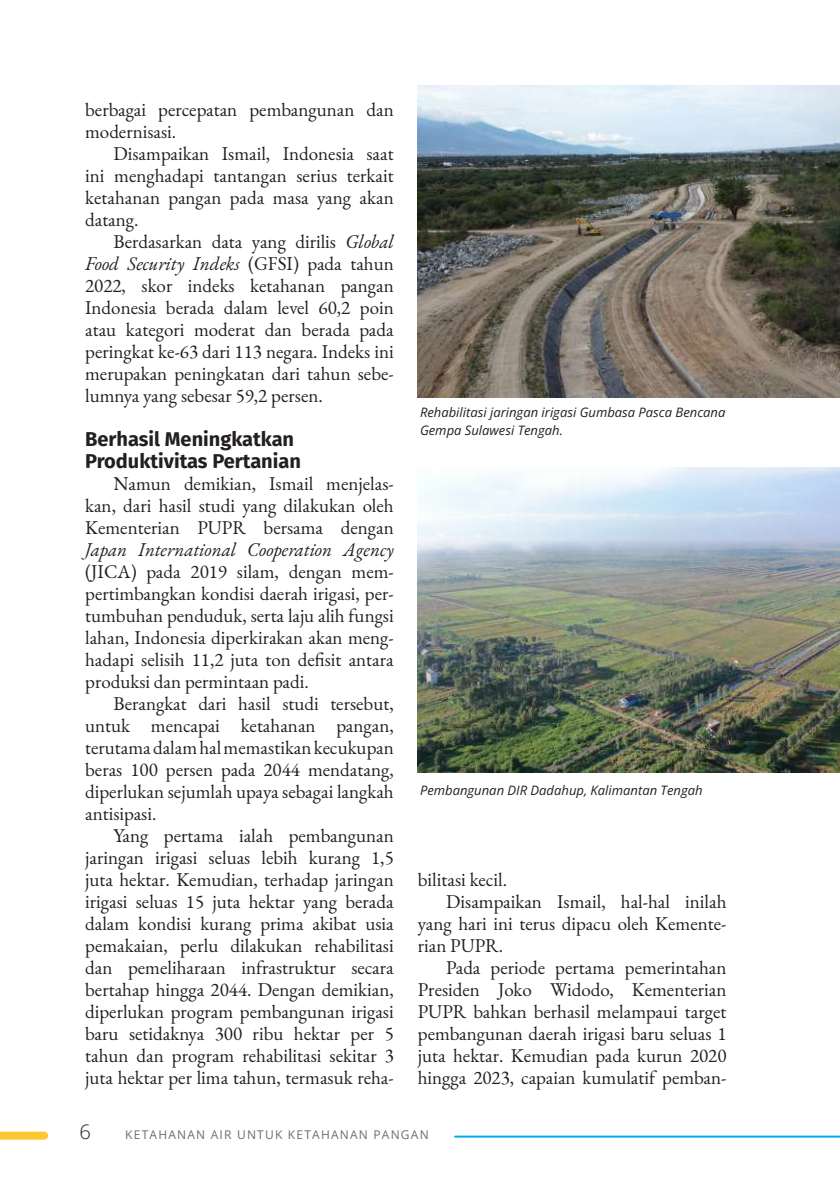
<style>
.page{position:relative;width:840px;height:1191px;background:#fff}
.page>*{position:absolute;margin:0;border:0;box-sizing:border-box;transform-origin:0 0}
.t1{font:700 20px/22px "Fira Sans";color:#231f20}
.t2{font:300 20px "Open Sans";color:#231f20}
.t3{font:19px/22px "EB Garamond";color:#231f20;text-align:justify}
.t4{font:italic 19px "EB Garamond";color:#231f20}
.t5{font:italic 13px/18px "Open Sans";color:#231f20}
.t6{font:12px "Open Sans";letter-spacing:.1em;color:#6c6d70}
.s1{font-style:italic}
</style>
<div class="page">
<div style="left:0;top:1131px;width:44px;height:8px;background:#fec830"></div>
<hr style="left:455px;top:1135px;width:384px;height:2px;background:#00aeef">
<img style="left:417px;top:85px;width:422px;height:312px">
<img style="left:417px;top:468px;width:422px;height:304px">
<p class="t3" style="left:85px;top:99px;width:310px">berbagai percepatan pembangunan dan modernisasi.</p>
<p class="t3" style="left:85px;top:143px;width:310px;text-indent:28px">Disampaikan Ismail, Indonesia saat ini menghadapi tantangan serius terkait ketahanan pangan pada masa yang akan datang.</p>
<p class="t3" style="left:85px;top:231px;width:310px;text-indent:28px">Berdasarkan data yang dirilis <span class="s1">Global Food Security Indeks</span> (GFSI) pada tahun 2022, skor indeks ketahanan pangan Indonesia berada dalam level 60,2 poin atau kategori moderat dan berada pada peringkat ke-63 dari 113 negara. Indeks ini merupakan peningkatan dari tahun sebe&shy;lumnya yang sebesar 59,2 persen.</p>
<p class="t1" style="left:85px;top:427px;width:217px">Berhasil Meningkatkan<br>Produktivitas Pertanian</p>
<p class="t3" style="left:85px;top:473px;width:310px;text-indent:28px">Namun demikian, Ismail menjelas&shy;kan, dari hasil studi yang dilakukan oleh Kementerian PUPR bersama dengan</p>
<p class="t4" style="left:85px;top:537px;width:310px">Japan International Cooperation Agency</p>
<p class="t3" style="left:85px;top:561px;width:310px">(JICA) pada 2019 silam, dengan mem&shy;pertimbangkan kondisi daerah irigasi, per&shy;tumbuhan penduduk, serta laju alih fungsi lahan, Indonesia diperkirakan akan meng&shy;hadapi selisih 11,2 juta ton defisit antara produksi dan permintaan padi.</p>
<p class="t3" style="left:85px;top:693px;width:310px;text-indent:28px">Berangkat dari hasil studi tersebut, untuk mencapai ketahanan pangan, terutama dalam hal memastikan kecukupan beras 100 persen pada 2044 mendatang, diperlukan sejumlah upaya sebagai langkah antisipasi.</p>
<p class="t3" style="left:85px;top:825px;width:310px;text-indent:28px">Yang pertama ialah pembangunan jaringan irigasi seluas lebih kurang 1,5 juta hektar. Kemudian, terhadap jaringan irigasi seluas 15 juta hektar yang berada dalam kondisi kurang prima akibat usia pemakaian, perlu dilakukan rehabilitasi dan pemeliharaan infrastruktur secara bertahap hingga 2044. Dengan demikian, diperlukan program pembangunan irigasi baru setidaknya 300 ribu hektar per 5 tahun dan program rehabilitasi sekitar 3 juta hektar per lima tahun, termasuk reha-</p>
<p class="t5" style="left:420px;top:402px;width:307px">Rehabilitasi jaringan irigasi Gumbasa Pasca Bencana<br>Gempa Sulawesi Tengah.</p>
<p class="t5" style="left:420px;top:781px;width:284px">Pembangunan DIR Dadahup, Kalimantan Tengah</p>
<p class="t3" style="left:417px;top:869px;width:91px">bilitasi kecil.</p>
<p class="t3" style="left:446px;top:891px;width:281px">Disampaikan Ismail, hal-hal inilah</p>
<p class="t3" style="left:417px;top:913px;width:310px">yang hari ini terus dipacu oleh Kemente-</p>
<p class="t3" style="left:417px;top:935px;width:87px">rian PUPR.</p>
<p class="t3" style="left:446px;top:957px;width:281px">Pada periode pertama pemerintahan</p>
<p class="t3" style="left:417px;top:979px;width:310px">Presiden Joko Widodo, Kementerian</p>
<p class="t3" style="left:417px;top:1001px;width:310px">PUPR bahkan berhasil melampaui target</p>
<p class="t3" style="left:417px;top:1023px;width:310px">pembangunan daerah irigasi baru seluas 1</p>
<p class="t3" style="left:417px;top:1045px;width:310px">juta hektar. Kemudian pada kurun 2020</p>
<p class="t3" style="left:417px;top:1067px;width:310px">hingga 2023, capaian kumulatif pemban-</p>
<p class="t2" style="left:79px;top:1118px;width:13px">6</p>
<p class="t6" style="left:125px;top:1126px;width:305px">KETAHANAN AIR UNTUK KETAHANAN PANGAN</p>
</div>
